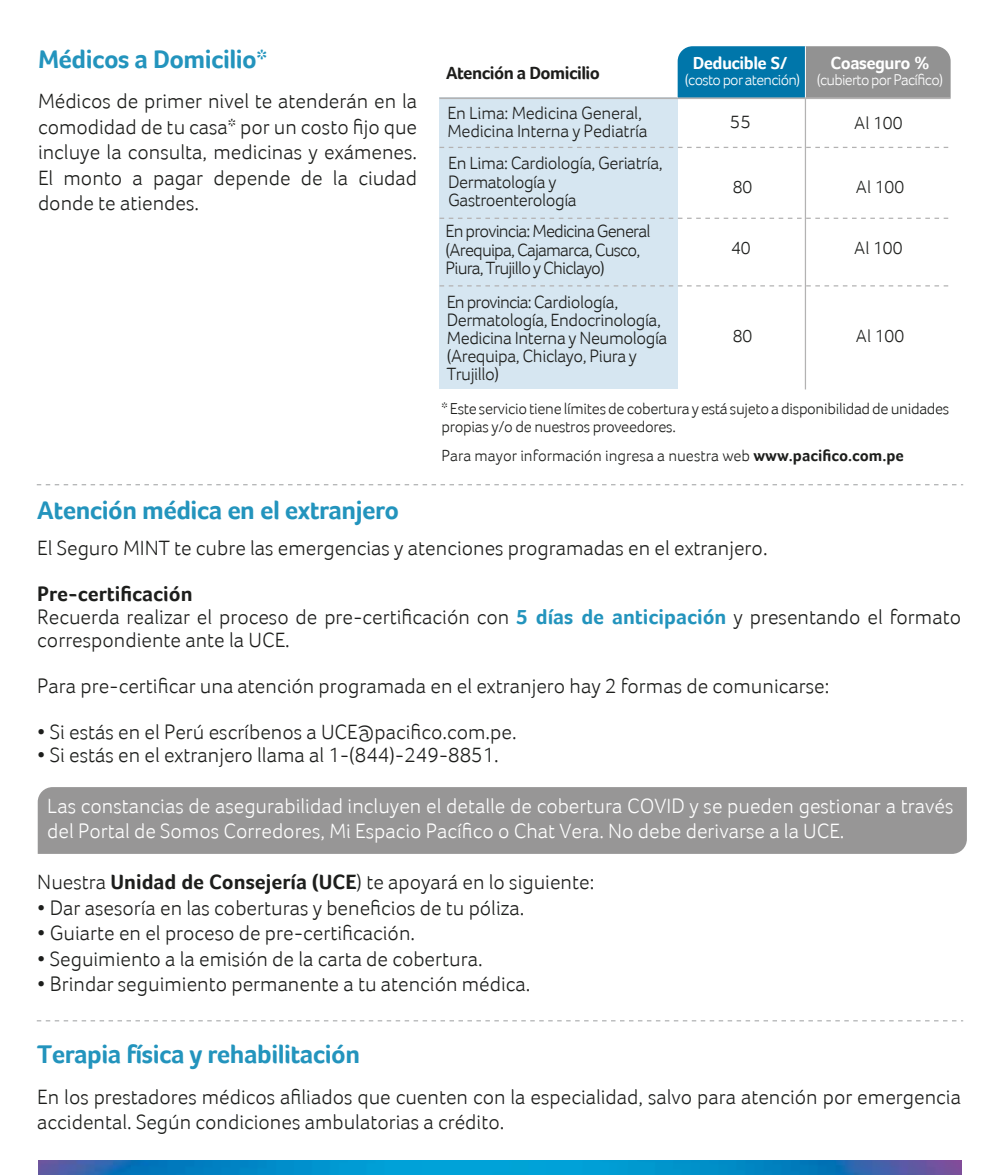
<style>
.page{position:relative;width:1000px;height:1175px;background:#fff}
.page>*{position:absolute;margin:0;border:0;box-sizing:border-box;transform-origin:0 0}
.t1{font:700 26.25px "Foco";letter-spacing:-.02em;color:#2394bd}
.t2{font:300 21.25px/25.5px "Foco";color:#1d1e1c}
.t3{font:300 21.25px/25.5px "Foco";color:#fff}
.t4{font:300 18.12px/18.1px "Foco";letter-spacing:-.025em;color:#1d1e1c}
.t5{font:300 18.12px/18.1px "Foco";letter-spacing:-.045em;color:#1d1e1c}
.t6{font:700 18.12px "Foco";letter-spacing:-.03em;color:#1d1d1b}
.t7{font:300 18.12px "Foco";letter-spacing:-.025em;color:#1d1e1c;scale:1.08 1}
.t8{font:700 18px "Foco";letter-spacing:-.03em;color:#fff}
.t9{font:300 16.25px/18.1px "Foco";letter-spacing:-.02em;color:#1d1e1c}
.t10{font:300 16.25px "Foco";color:#1d1e1c}
.t11{font:300 15.75px "Foco";letter-spacing:-.045em;color:#fff}
.s1{font-weight:700}
.s2{font-weight:700;color:#2394bd}
</style>
<div class="page">
<div style="left:38px;top:787px;width:929px;height:67px;background:#979696"></div>
<svg style="left:678px;top:99px;width:270px;height:240px"></svg>
<div style="left:678px;top:46px;width:127px;height:52px;background:#0076aa"></div>
<div style="left:805px;top:46px;width:146px;height:52px;background:#929292"></div>
<hr style="left:805px;top:46px;width:1px;height:52px;background:#fff">
<div style="left:440px;top:98px;width:238px;height:291px;background:#d6e6f1"></div>
<hr style="left:439px;top:97px;width:512px;height:2px;background:#b3b2b2">
<svg style="left:440px;top:147px;width:509px;height:1px"></svg>
<svg style="left:440px;top:218px;width:509px;height:1px"></svg>
<svg style="left:440px;top:285px;width:509px;height:2px"></svg>
<hr style="left:805px;top:98px;width:1px;height:291px;background:#b3b2b2">
<svg style="left:37px;top:1020px;width:926px;height:1px"></svg>
<svg style="left:37px;top:484px;width:926px;height:1px"></svg>
<img style="left:39px;top:1161px;width:922px;height:14px">
<p class="t1" style="left:38px;top:44px;width:231px">Médicos a Domicilio*</p>
<p class="t2" style="left:38px;top:88px;width:381px;text-align:justify">Médicos de primer nivel te atenderán en la comodidad de tu casa* por un costo fijo que incluye la consulta, medicinas y exámenes.<br>El monto a pagar depende de la ciudad donde te atiendes.</p>
<p class="t6" style="left:446px;top:62px;width:156px">Atención a Domicilio</p>
<p class="t4" style="left:448px;top:103px;width:202px">En Lima: Medicina General,<br>Medicina Interna y Pediatría</p>
<p class="t4" style="left:448px;top:154px;width:216px">En Lima: Cardiología, Geriatría,<br>Dermatología y<br>Gastroenterología</p>
<p class="t5" style="left:446px;top:222px;width:206px">En provincia: Medicina General (Arequipa, Cajamarca, Cusco,<br>Piura, Trujillo y Chiclayo)</p>
<p class="t4" style="left:447px;top:292px;width:222px">En provincia: Cardiología,<br>Dermatología, Endocrinología,<br>Medicina Interna y Neumología (Arequipa, Chiclayo, Piura y<br>Trujillo)</p>
<p class="t8" style="left:693px;top:53px;width:96px">Deducible S/</p>
<p class="t11" style="left:685px;top:71px;width:117px">(costo por atención)</p>
<p class="t8" style="left:830px;top:53px;width:101px">Coaseguro %</p>
<p class="t11" style="left:817px;top:71px;width:128px">(cubierto por Pacífico)</p>
<p class="t7" style="left:730px;top:112px;width:21px">55</p>
<p class="t4" style="left:854px;top:114px;width:50px">Al 100</p>
<p class="t4" style="left:733px;top:178px;width:21px">80</p>
<p class="t4" style="left:856px;top:178px;width:50px">Al 100</p>
<p class="t4" style="left:731px;top:239px;width:21px">40</p>
<p class="t4" style="left:854px;top:239px;width:50px">Al 100</p>
<p class="t4" style="left:733px;top:326px;width:21px">80</p>
<p class="t4" style="left:856px;top:327px;width:50px">Al 100</p>
<p class="t9" style="left:442px;top:399px;width:509px">* Este servicio tiene límites de cobertura y está sujeto a disponibilidad de unidades propias y/o de nuestros proveedores.</p>
<p class="t10" style="left:442px;top:446px;width:464px">Para mayor información ingresa a nuestra web <span class="s1">www.pacifico.com.pe</span></p>
<p class="t1" style="left:37px;top:495px;width:363px">Atención médica en el extranjero</p>
<p class="t2" style="left:37px;top:535px;width:732px">El Seguro MINT te cubre las emergencias y atenciones programadas en el extranjero.</p>
<p class="t2" style="left:37px;top:582px;width:925px;line-height:23px"><span class="s1">Pre-certificación<br></span>Recuerda realizar el proceso de pre-certificación con <span class="s2">5 días de anticipación</span> y presentando el formato correspondiente ante la UCE.</p>
<p class="t2" style="left:37px;top:673px;width:794px">Para pre-certificar una atención programada en el extranjero hay 2 formas de comunicarse:</p>
<p class="t2" style="left:37px;top:719px;width:481px">• Si estás en el Perú escríbenos a UCE@pacifico.com.pe.</p>
<p class="t2" style="left:37px;top:742px;width:463px">• Si estás en el extranjero llama al 1-(844)-249-8851.</p>
<p class="t3" style="left:47px;top:793px;width:908px">Las constancias de asegurabilidad incluyen el detalle de cobertura COVID y se pueden gestionar a través del Portal de Somos Corredores, Mi Espacio Pacífico o Chat Vera. No debe derivarse a la UCE.</p>
<p class="t2" style="left:37px;top:869px;width:558px">Nuestra <span class="s1">Unidad de Consejería (UCE</span>) te apoyará en lo siguiente:</p>
<p class="t2" style="left:37px;top:895px;width:489px">• Dar asesoría en las coberturas y beneficios de tu póliza.</p>
<p class="t2" style="left:37px;top:920px;width:379px">• Guiarte en el proceso de pre-certificación.</p>
<p class="t2" style="left:37px;top:946px;width:447px">• Seguimiento a la emisión de la carta de cobertura.</p>
<p class="t2" style="left:37px;top:971px;width:495px">• Brindar seguimiento permanente a tu atención médica.</p>
<p class="t1" style="left:37px;top:1039px;width:324px">Terapia física y rehabilitación</p>
<p class="t2" style="left:37px;top:1083px;width:925px">En los prestadores médicos afiliados que cuenten con la especialidad, salvo para atención por emergencia accidental. Según condiciones ambulatorias a crédito.</p>
</div>
